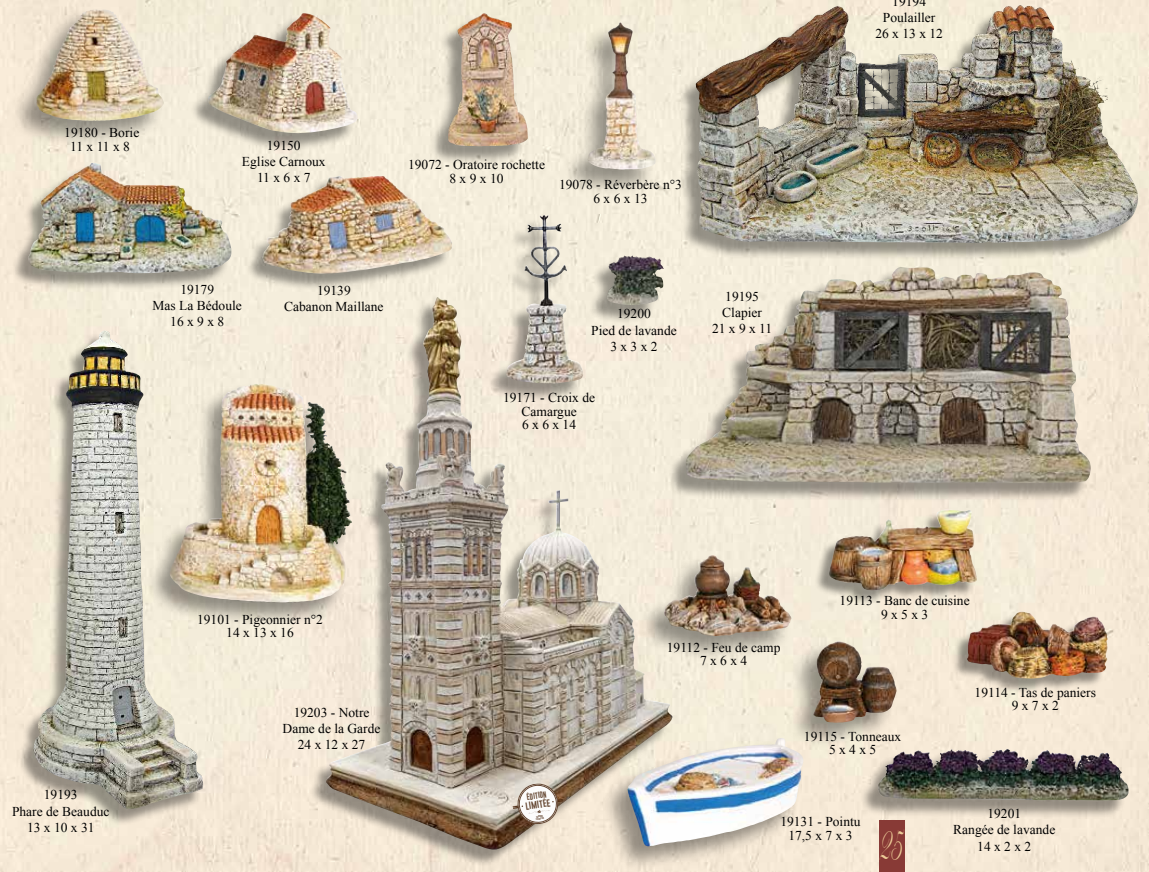
<style>
.page{position:relative;width:1149px;height:872px;background:#fff}
.page>*{position:absolute;margin:0;border:0;box-sizing:border-box;transform-origin:0 0}
.t1{font:52.5px "Edwardian Script ITC";color:#eccb97;scale:.45 1}
.t2{font:13.5px/16.2px "Times New Roman";color:#000;text-align:center}
.t3{font:7.65px "Gobold";color:#634530;scale:1.06 1}
.t4{font:6.6px "Gobold";color:#634530}
.t5{font:1.95px/2.4px "Gobold";color:#634530}
</style>
<div class="page">
<div style="left:0;top:0;width:1148px;height:872px;background:#f5ebd8"></div>
<div style="left:246px;top:178px;width:204px;height:113px;background:#000;opacity:.4"></div>
<img style="left:262px;top:176px;width:190px;height:98px">
<div style="left:190px;top:16px;width:165px;height:135px;background:#000;opacity:.4"></div>
<img style="left:208px;top:13px;width:149px;height:122px">
<div style="left:12px;top:165px;width:217px;height:125px;background:#000;opacity:.4"></div>
<img style="left:28px;top:163px;width:203px;height:110px">
<div style="left:667px;top:270px;width:420px;height:231px;background:#000;opacity:.4"></div>
<img style="left:685px;top:272px;width:405px;height:211px">
<div style="left:677px;top:8px;width:457px;height:254px;background:#000;opacity:.4"></div>
<img style="left:695px;top:4px;width:444px;height:239px">
<div style="left:17px;top:333px;width:184px;height:493px;background:#000;opacity:.4"></div>
<img style="left:34px;top:330px;width:170px;height:480px">
<div style="left:309px;top:300px;width:360px;height:567px;background:#000;opacity:.4"></div>
<img style="left:381px;top:297px;width:56px;height:400px">
<svg style="left:512px;top:780px;width:51px;height:47px"></svg>
<div style="left:146px;top:383px;width:206px;height:243px;background:#000;opacity:.4"></div>
<img style="left:169px;top:384px;width:147px;height:218px">
<div style="left:10px;top:8px;width:154px;height:139px;background:#000;opacity:.4"></div>
<img style="left:36px;top:10px;width:68px;height:96px">
<div style="left:588px;top:258px;width:72px;height:66px;background:#000;opacity:.4"></div>
<img style="left:605px;top:255px;width:58px;height:50px">
<div style="left:859px;top:751px;width:266px;height:68px;background:#000;opacity:.4"></div>
<img style="left:894px;top:749px;width:112px;height:18px">
<div style="left:561px;top:22px;width:95px;height:174px;background:#000;opacity:.4"></div>
<img style="left:587px;top:23px;width:68px;height:147px">
<div style="left:429px;top:16px;width:95px;height:149px;background:#000;opacity:.4"></div>
<img style="left:447px;top:13px;width:80px;height:133px">
<div style="left:787px;top:640px;width:109px;height:109px;background:#000;opacity:.4"></div>
<img style="left:813px;top:641px;width:83px;height:81px">
<div style="left:637px;top:554px;width:154px;height:108px;background:#000;opacity:.4"></div>
<img style="left:663px;top:555px;width:128px;height:81px">
<div style="left:601px;top:737px;width:202px;height:135px;background:#000;opacity:.4"></div>
<img style="left:627px;top:738px;width:176px;height:108px">
<div style="left:488px;top:218px;width:92px;height:184px;background:#000;opacity:.4"></div>
<img style="left:506px;top:215px;width:77px;height:169px">
<div style="left:813px;top:511px;width:161px;height:94px;background:#000;opacity:.4"></div>
<img style="left:827px;top:509px;width:149px;height:82px">
<div style="left:951px;top:614px;width:154px;height:79px;background:#000;opacity:.4"></div>
<img style="left:966px;top:612px;width:142px;height:67px">
<div style="left:878px;top:820px;width:26px;height:52px;background:#883a36"></div>
<p class="t2" style="left:64px;top:126px;width:76px;line-height:13.5px">19180 - Borie<br>11 x 11 x 8</p>
<p class="t2" style="left:242px;top:137px;width:85px">19150<br>Eglise Carnoux<br>11 x 6 x 7</p>
<p class="t2" style="left:408px;top:157px;width:138px;line-height:13.5px">19072 - Oratoire rochette<br>8 x 9 x 10</p>
<p class="t2" style="left:559px;top:178px;width:124px;line-height:13.5px">19078 - Réverbère n°3<br>6 x 6 x 13</p>
<p class="t2" style="left:152px;top:281px;width:91px">19179<br>Mas La Bédoule<br>16 x 9 x 8</p>
<p class="t2" style="left:711px;top:288px;width:62px">19195<br>Clapier<br>21 x 9 x 11</p>
<p class="t2" style="left:284px;top:282px;width:101px">19139<br>Cabanon Maillane</p>
<p class="t2" style="left:591px;top:305px;width:87px">19200<br>Pied de lavande<br>3 x 3 x 2</p>
<p class="t2" style="left:503px;top:390px;width:93px;line-height:13.5px">19171 - Croix de<br>Camargue<br>6 x 6 x 14</p>
<p class="t2" style="left:875px;top:-7px;width:69px">19194<br>Poulailler<br>26 x 13 x 12</p>
<p class="t2" style="left:12px;top:786px;width:99px">19193<br>Phare de Beauduc<br>13 x 10 x 31</p>
<p class="t2" style="left:197px;top:612px;width:127px;line-height:13.5px">19101 - Pigeonnier n°2<br>14 x 13 x 16</p>
<p class="t2" style="left:282px;top:704px;width:99px">19203 - Notre<br>Dame de la Garde<br>24 x 12 x 27</p>
<p class="t4" style="left:526px;top:792px;width:21px;rotate:-9deg">ÉDITION</p>
<p class="t3" style="left:524px;top:801px;width:25px;rotate:-8deg">LIMITÉE</p>
<p class="t5" style="left:535px;top:815px;width:10px;rotate:-8deg">SANTONS<br>ESCOFFIER</p>
<p class="t2" style="left:666px;top:640px;width:115px;line-height:13.5px">19112 - Feu de camp<br>7 x 6 x 4</p>
<p class="t2" style="left:839px;top:593px;width:131px;line-height:13.5px">19113 - Banc de cuisine<br>9 x 5 x 3</p>
<p class="t2" style="left:803px;top:729px;width:99px;line-height:13.5px">19115 - Tonneaux<br>5 x 4 x 5</p>
<p class="t2" style="left:974px;top:685px;width:123px;line-height:13.5px">19114 - Tas de paniers<br>9 x 7 x 2</p>
<p class="t2" style="left:780px;top:814px;width:82px;line-height:13.5px">19131 - Pointu<br>17,5 x 7 x 3</p>
<h1 class="t1" style="left:877px;top:814px;width:52px">25</h1>
<p class="t2" style="left:952px;top:805px;width:103px">19201<br>Rangée de lavande<br>14 x 2 x 2</p>
</div>
